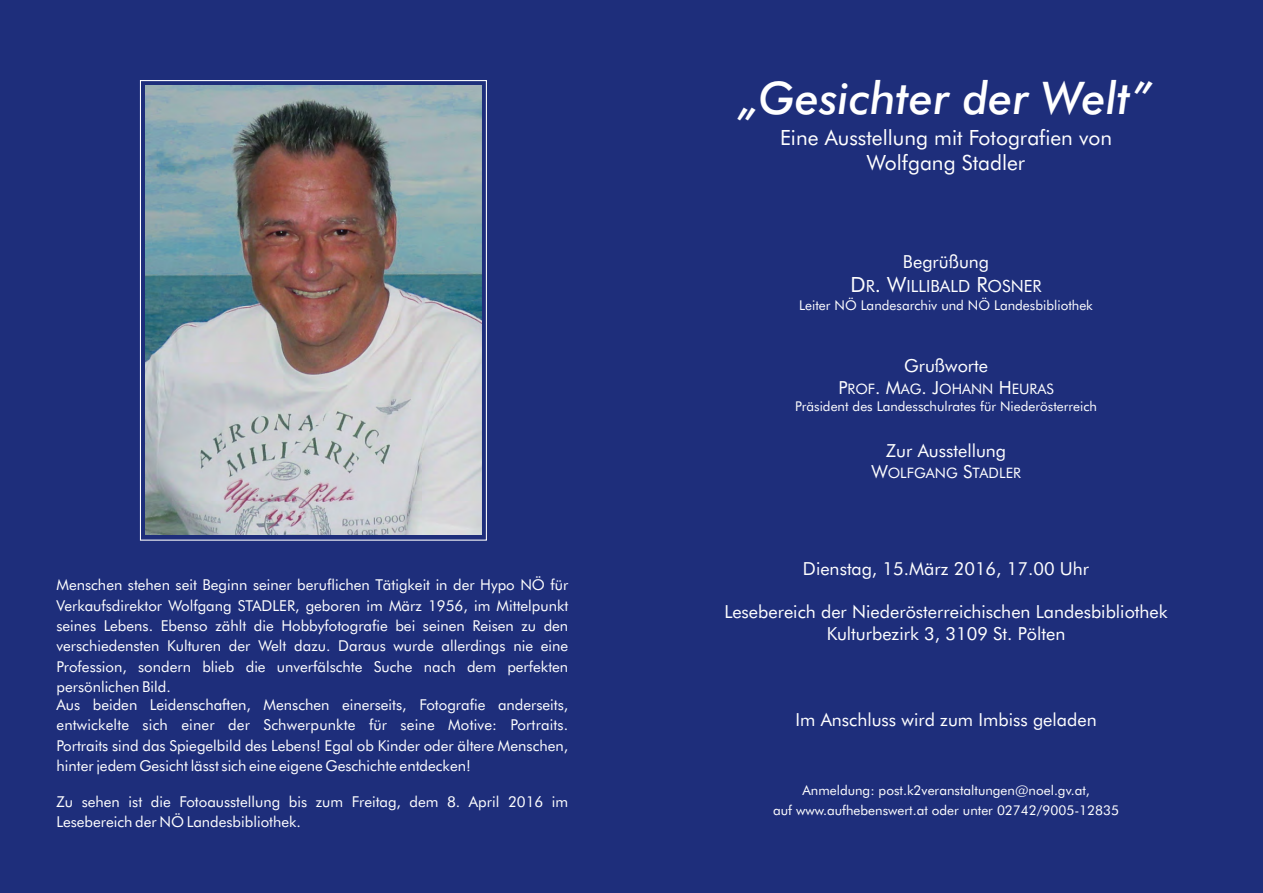
<style>
.page{position:relative;width:1263px;height:893px;background:#1e2e7b}
.page>*{position:absolute;margin:0;border:0;box-sizing:border-box;transform-origin:0 0}
.t1{font:italic 500 45px "Futura BT";color:#fff}
.t2{font:21px/25.2px "Futura BT";color:#fff;text-align:center}
.t3{font:18px/21.6px "Futura BT";color:#fff;text-align:center}
.t4{font:16.8px "Futura BT";color:#fff}
.t5{font:15px/20.2px "Futura BT";color:#fff;text-align:justify}
.t6{font:14.4px "Futura BT";color:#fff}
.t7{font:13.5px/19.4px "Futura BT";color:#fff;text-align:center}
.s1{font-size:21px}
.s2{font-size:18px}
</style>
<div class="page">
<div style="left:140px;top:80px;width:347px;height:461px;border:1px solid #fff"></div>
<img style="left:145px;top:86px;width:337px;height:449px">
<p class="t5" style="left:56px;top:576px;width:513px">Menschen stehen seit Beginn seiner beruflichen Tätigkeit in der Hypo NÖ für Verkaufsdirektor Wolfgang STADLER, geboren im März 1956, im Mittelpunkt seines Lebens. Ebenso zählt die Hobbyfotografie bei seinen Reisen zu den verschiedensten Kulturen der Welt dazu. Daraus wurde allerdings nie eine Profession, sondern blieb die unverfälschte Suche nach dem perfekten persönlichen Bild.</p>
<p class="t5" style="left:56px;top:696px;width:513px">Aus beiden Leidenschaften, Menschen einerseits, Fotografie anderseits, entwickelte sich einer der Schwerpunkte für seine Motive: Portraits.<br>Portraits sind das Spiegelbild des Lebens! Egal ob Kinder oder ältere Menschen, hinter jedem Gesicht lässt sich eine eigene Geschichte entdecken!</p>
<p class="t5" style="left:56px;top:793px;width:513px">Zu sehen ist die Fotoausstellung bis zum Freitag, dem 8. April 2016 im<br>Lesebereich der NÖ Landesbibliothek.</p>
<h1 class="t1" style="left:739px;top:80px;width:415px">„Gesichter der Welt”</h1>
<h2 class="t2" style="left:780px;top:127px;width:334px">Eine Ausstellung mit Fotografien von<br>Wolfgang Stadler</h2>
<p class="t3" style="left:903px;top:252px;width:88px">Begrüßung</p>
<p class="t4" style="left:850px;top:279px;width:193px"><span class="s1">D</span>R<span class="s1">. W</span>ILLIBALD <span class="s1">R</span>OSNER</p>
<p class="t7" style="left:799px;top:297px;width:295px">Leiter NÖ Landesarchiv und NÖ Landesbibliothek</p>
<p class="t3" style="left:904px;top:356px;width:86px">Grußworte</p>
<p class="t6" style="left:838px;top:383px;width:217px"><span class="s2">P</span>ROF<span class="s2">. M</span>AG<span class="s2">. J</span>OHANN <span class="s2">H</span>EURAS</p>
<p class="t7" style="left:795px;top:398px;width:303px">Präsident des Landesschulrates für Niederösterreich</p>
<p class="t3" style="left:886px;top:441px;width:122px">Zur Ausstellung</p>
<p class="t6" style="left:871px;top:467px;width:151px"><span class="s2">W</span>OLFGANG <span class="s2">S</span>TADLER</p>
<p class="t3" style="left:803px;top:560px;width:288px">Dienstag, 15.März 2016, 17.00 Uhr</p>
<p class="t3" style="left:724px;top:603px;width:445px">Lesebereich der Niederösterreichischen Landesbibliothek<br>Kulturbezirk 3, 3109 St. Pölten</p>
<p class="t3" style="left:795px;top:711px;width:303px">Im Anschluss wird zum Imbiss geladen</p>
<p class="t7" style="left:773px;top:782px;width:347px">Anmeldung: post.k2veranstaltungen@noel.gv.at,<br>auf www.aufhebenswert.at oder unter 02742/9005-12835</p>
</div>
